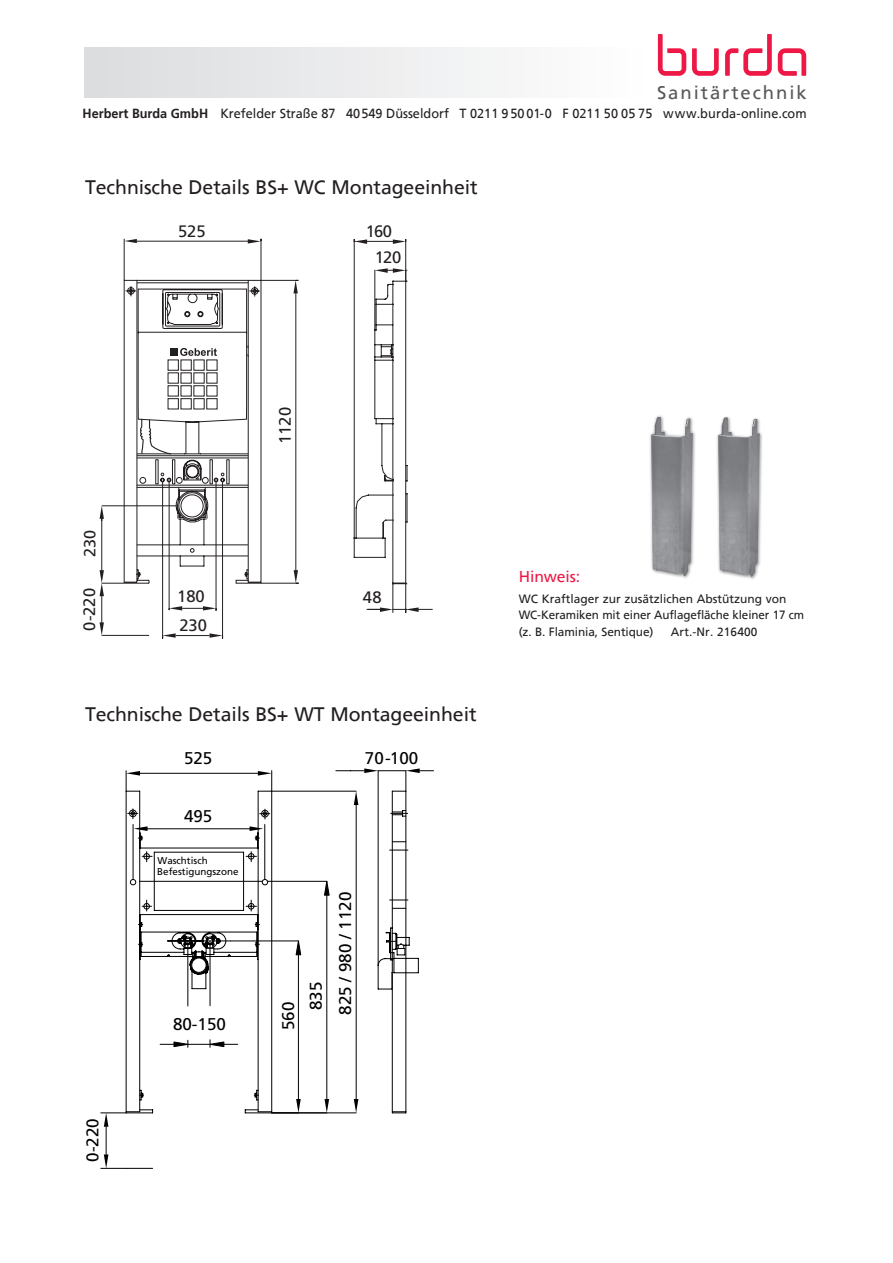
<style>
.page{position:relative;width:893px;height:1263px;background:#fff}
.page>*{position:absolute;margin:0;border:0;box-sizing:border-box;transform-origin:0 0}
.t1{font:19.5px "Frutiger";letter-spacing:-.005em;color:#231f20}
.t2{font:18.6px "Frutiger";letter-spacing:.105em;color:#57585a}
.t3{font:16.95px "Frutiger";color:#000001}
.t4{font:16.5px/25.7px "Frutiger";color:#231f20;text-align:center}
.t5{font:16.2px "Frutiger";color:#231f20}
.t6{font:15.75px "Frutiger";letter-spacing:-.005em;color:#ed1845}
.t7{font:13.2px "Frutiger";color:#231f20;scale:.96 1}
.t8{font:12px/16.5px "Frutiger";letter-spacing:-.01em;color:#231f20}
.t9{font:12px "Frutiger";letter-spacing:.01em;color:#231f20}
.t10{font:9.75px/10.9px "Frutiger";color:#000001}
.s1{font-weight:700}
</style>
<div class="page">
<div style="left:649px;top:414px;width:47px;height:166px;background:#231f20;opacity:.5"></div>
<img style="left:651px;top:417px;width:42px;height:159px">
<div style="left:716px;top:415px;width:47px;height:165px;background:#231f20;opacity:.5"></div>
<img style="left:718px;top:417px;width:42px;height:160px">
<svg style="left:353px;top:239px;width:79px;height:374px"></svg>
<hr style="left:405px;top:281px;width:1px;height:302px;background:#231f20">
<hr style="left:124px;top:239px;width:1px;height:41px;background:#231f20">
<hr style="left:261px;top:239px;width:1px;height:41px;background:#231f20">
<hr style="left:135px;top:241px;width:113px;height:1px;background:#231f20">
<svg style="left:124px;top:239px;width:13px;height:4px"></svg>
<svg style="left:248px;top:239px;width:14px;height:5px"></svg>
<hr style="left:222px;top:482px;width:1px;height:157px;background:#231f20">
<hr style="left:162px;top:482px;width:1px;height:157px;background:#231f20">
<hr style="left:261px;top:583px;width:38px;height:1px;background:#231f20">
<svg style="left:123px;top:279px;width:174px;height:305px"></svg>
<svg style="left:100px;top:280px;width:162px;height:358px"></svg>
<svg style="left:101px;top:1112px;width:24px;height:57px"></svg>
<svg style="left:125px;top:940px;width:282px;height:229px"></svg>
<svg style="left:173px;top:1040px;width:52px;height:8px"></svg>
<svg style="left:126px;top:768px;width:308px;height:206px"></svg>
<div style="left:84px;top:48px;width:567px;height:50px;background:linear-gradient(to right,#dbdcde,#fff)"></div>
<svg style="left:692px;top:48px;width:27px;height:28px"></svg>
<svg style="left:658px;top:34px;width:28px;height:42px"></svg>
<svg style="left:725px;top:34px;width:47px;height:42px"></svg>
<svg style="left:778px;top:48px;width:28px;height:28px"></svg>
<h2 class="t2" style="left:657px;top:81px;width:151px">Sanitärtechnik</h2>
<p class="t7" style="left:83px;top:105px;width:756px"><span class="s1">Herbert Burda GmbH</span> Krefelder Straße 87 40549 Düsseldorf T 0211 9 50 01-0 F 0211 50 05 75 www.burda-online.com</p>
<h1 class="t1" style="left:85px;top:176px;width:394px">Technische Details BS+ WC Montageeinheit</h1>
<h3 class="t4" style="left:178px;top:219px;width:29px">525</h3>
<h3 class="t4" style="left:366px;top:219px;width:37px">160<br>120</h3>
<h3 class="t5" style="left:80px;top:557px;width:29px;rotate:-90deg">230</h3>
<h3 class="t4" style="left:76px;top:631px;width:44px;rotate:-90deg">0-220</h3>
<h3 class="t4" style="left:177px;top:583px;width:29px">180</h3>
<h3 class="t4" style="left:179px;top:612px;width:29px">230</h3>
<h3 class="t4" style="left:272px;top:444px;width:38px;rotate:-90deg">1120</h3>
<h3 class="t4" style="left:363px;top:584px;width:20px">48</h3>
<h1 class="t1" style="left:85px;top:703px;width:393px">Technische Details BS+ WT Montageeinheit</h1>
<h3 class="t3" style="left:83px;top:1161px;width:45px;rotate:-90deg">0-220</h3>
<h3 class="t3" style="left:184px;top:748px;width:30px">525</h3>
<h3 class="t3" style="left:184px;top:806px;width:30px">495</h3>
<p class="t10" style="left:157px;top:855px;width:83px">Waschtisch<br>Befestigungszone</p>
<h3 class="t3" style="left:173px;top:1014px;width:54px">80-150</h3>
<h3 class="t3" style="left:365px;top:748px;width:55px">70-100</h3>
<h3 class="t3" style="left:278px;top:1030px;width:30px;rotate:-90deg">560</h3>
<h3 class="t3" style="left:306px;top:1010px;width:30px;rotate:-90deg">835</h3>
<h3 class="t3" style="left:335px;top:1015px;width:124px;rotate:-90deg">825 / 980 / 1120</h3>
<h3 class="t6" style="left:519px;top:567px;width:63px">Hinweis:</h3>
<p class="t8" style="left:519px;top:590px;width:287px">WC Kraftlager zur zusätzlichen Abstützung von<br>WC-Keramiken mit einer Auflagefläche kleiner 17 cm (z. B. Flaminia, Sentique)</p>
<p class="t9" style="left:671px;top:624px;width:88px">Art.-Nr. 216400</p>
</div>
